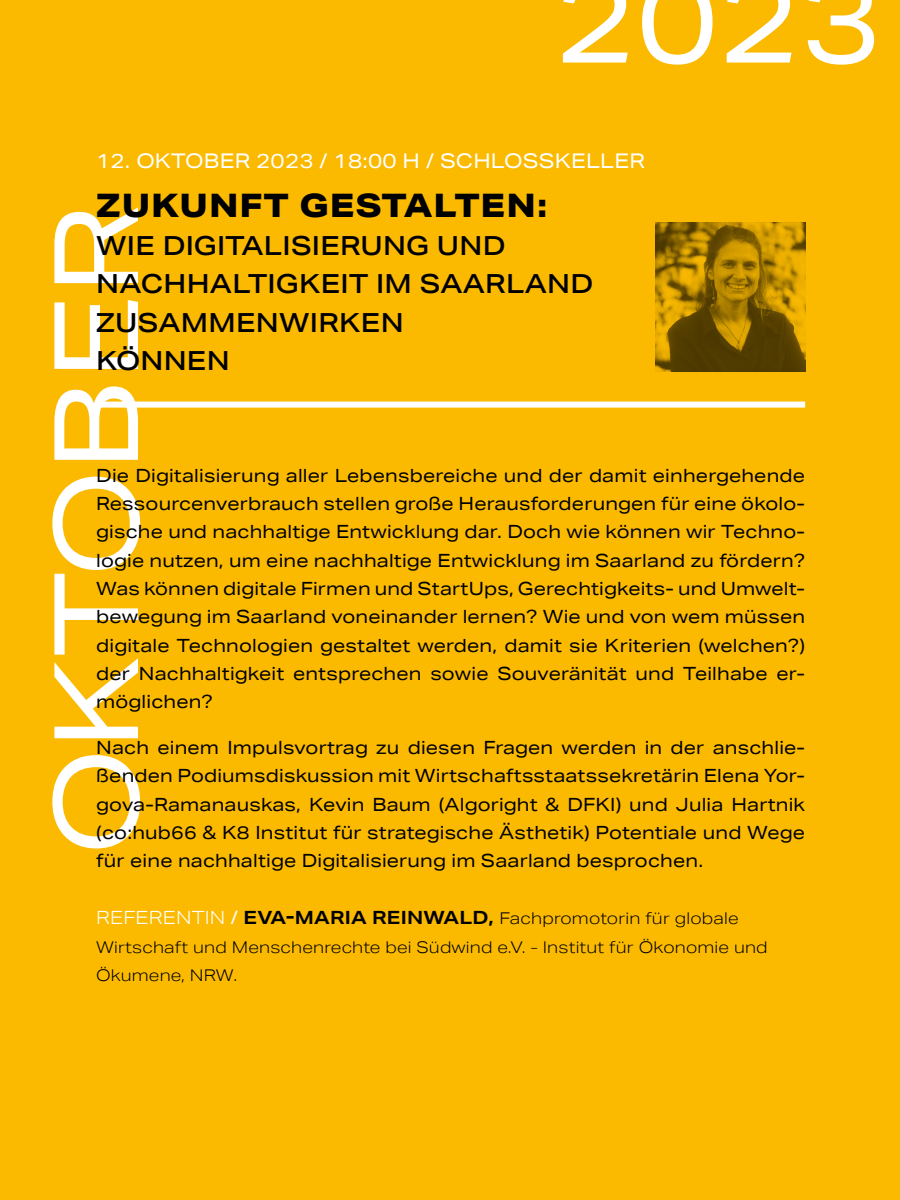
<style>
.page{position:relative;width:900px;height:1200px;background:#fbba00}
.page>*{position:absolute;margin:0;border:0;box-sizing:border-box;transform-origin:0 0}
.t1{font:117px "Aktiv Grotesk Ex";color:#fff}
.t2{font:800 32.4px "Aktiv Grotesk Ex";letter-spacing:.03em;color:#000}
.t3{font:500 26.25px/38.5px "Aktiv Grotesk Ex";letter-spacing:.01em;color:#000}
.t4{font:20.25px "Aktiv Grotesk Ex";letter-spacing:.01em;color:#fff}
.t5{font:18.15px/28.3px "Aktiv Grotesk Ex";letter-spacing:.01em;color:#000;text-align:justify}
.t6{font:300 16.2px/28.3px "Aktiv Grotesk Ex";letter-spacing:.01em;color:#000}
.s1{font-size:18.15px;color:#fff}
.s2{font-weight:400;font-size:18.15px;color:#fff}
.s3{font-weight:700;font-size:18.15px}
</style>
<div class="page">
<div style="left:96px;top:402px;width:709px;height:6px;background:#fff"></div>
<img style="left:656px;top:222px;width:149px;height:149px">
<h1 class="t1" style="left:554px;top:-48px;width:329px">2023</h1>
<p class="t4" style="left:96px;top:149px;width:550px">12. OKTOBER 2023 / 18:00 H / SCHLOSSKELLER</p>
<h2 class="t2" style="left:96px;top:184px;width:453px">ZUKUNFT GESTALTEN:</h2>
<h3 class="t3" style="left:96px;top:226px;width:499px">WIE DIGITALISIERUNG UND<br>NACHHALTIGKEIT IM SAARLAND<br>ZUSAMMENWIRKEN<br>KÖNNEN</h3>
<h1 class="t1" style="left:27px;top:855px;width:652px;rotate:-90deg">OKTOBER</h1>
<p class="t5" style="left:96px;top:461px;width:710px">Die Digitalisierung aller Lebensbereiche und der damit einhergehende Ressourcenverbrauch stellen große Herausforderungen für eine ökolo&shy;gische und nachhaltige Entwicklung dar. Doch wie können wir Techno&shy;logie nutzen, um eine nachhaltige Entwicklung im Saarland zu fördern?<br>Was können digitale Firmen und StartUps, Gerechtigkeits- und Umwelt&shy;bewegung im Saarland voneinander lernen? Wie und von wem müssen digitale Technologien gestaltet werden, damit sie Kriterien (welchen?) der Nachhaltigkeit entsprechen sowie Souveränität und Teilhabe er&shy;möglichen?</p>
<p class="t5" style="left:96px;top:733px;width:710px">Nach einem Impulsvortrag zu diesen Fragen werden in der anschlie&shy;ßenden Podiumsdiskussion mit Wirtschaftsstaatssekretärin Elena Yor&shy;gova-Ramanauskas, Kevin Baum (Algoright &amp; DFKI) und Julia Hartnik (co:hub66 &amp; K8 Institut für strategische Ästhetik) Potentiale und Wege für eine nachhaltige Digitalisierung im Saarland besprochen.</p>
<p class="t6" style="left:96px;top:904px;width:673px"><span class="s1">REFERENTIN</span> <span class="s2">/</span> <span class="s3">EVA-MARIA REINWALD,</span> Fachpromotorin für globale<br>Wirtschaft und Menschenrechte bei Südwind e.V. - Institut für Ökonomie und<br>Ökumene, NRW.</p>
</div>
